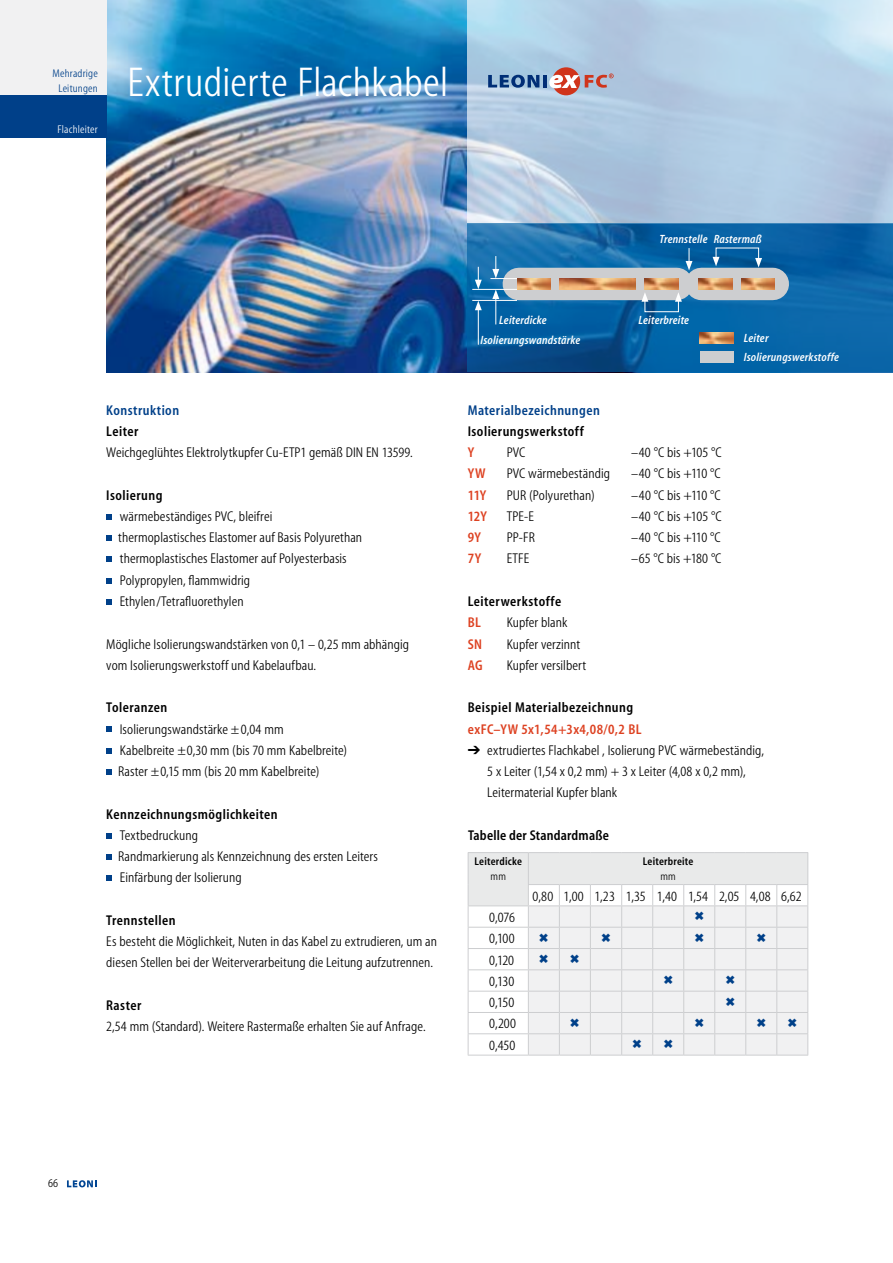
<style>
.page{position:relative;width:893px;height:1263px;background:#fff}
.page>*{position:absolute;margin:0;border:0;box-sizing:border-box;transform-origin:0 0}
.t1{font:42px "Myriad Condensed";letter-spacing:.01em;color:#fff}
.t2{font:14.25px/21.3px "Myriad Condensed";letter-spacing:.005em;color:#000}
.t3{font:semi-condensed 14.25px "Myriad";letter-spacing:.03em;color:#000}
.t4{font:semi-condensed 14.25px "Myriad";letter-spacing:.025em;color:#dd4121}
.t5{font:semi-condensed 14.25px "Myriad";letter-spacing:.03em;color:#004089}
.t6{font:semi-condensed 14.25px "Myriad";letter-spacing:.01em;color:#000}
.t7{font:italic semi-condensed 12px/19.5px "Myriad";letter-spacing:.015em;color:#fff}
.t8{font:12px "Myriad Condensed";color:#000}
.t9{font:semi-condensed 11.25px "Myriad";letter-spacing:.02em;color:#000}
.t10{font:11.25px/15px "Myriad Condensed";letter-spacing:.02em;color:#004089;text-align:center}
.t11{font:11.25px "Myriad Condensed";letter-spacing:.015em;color:#fff}
.t12{font:11.25px "Myriad Condensed";color:#000}
</style>
<div class="page">
<svg style="left:67px;top:1180px;width:29px;height:7px"></svg>
<img style="left:106px;top:0;width:362px;height:372px">
<svg style="left:468px;top:0;width:425px;height:223px;background:#b4cde4"></svg>
<hr style="left:468px;top:852px;width:60px;height:1px;background:#cdced0">
<hr style="left:528px;top:852px;width:31px;height:1px;background:#cdced0">
<hr style="left:559px;top:852px;width:31px;height:1px;background:#cdced0">
<hr style="left:590px;top:852px;width:32px;height:1px;background:#cdced0">
<hr style="left:622px;top:852px;width:31px;height:1px;background:#cdced0">
<hr style="left:653px;top:852px;width:31px;height:1px;background:#cdced0">
<hr style="left:684px;top:852px;width:31px;height:1px;background:#cdced0">
<hr style="left:715px;top:852px;width:31px;height:1px;background:#cdced0">
<hr style="left:746px;top:852px;width:31px;height:1px;background:#cdced0">
<hr style="left:777px;top:852px;width:31px;height:1px;background:#cdced0">
<hr style="left:468px;top:1055px;width:60px;height:1px;background:#cdced0">
<hr style="left:528px;top:1055px;width:31px;height:1px;background:#cdced0">
<hr style="left:559px;top:1055px;width:31px;height:1px;background:#cdced0">
<hr style="left:590px;top:1055px;width:32px;height:1px;background:#cdced0">
<hr style="left:622px;top:1055px;width:31px;height:1px;background:#cdced0">
<hr style="left:653px;top:1055px;width:31px;height:1px;background:#cdced0">
<hr style="left:684px;top:1055px;width:31px;height:1px;background:#cdced0">
<hr style="left:715px;top:1055px;width:31px;height:1px;background:#cdced0">
<hr style="left:746px;top:1055px;width:31px;height:1px;background:#cdced0">
<hr style="left:777px;top:1055px;width:31px;height:1px;background:#cdced0">
<svg style="left:106px;top:514px;width:5px;height:5px"></svg>
<svg style="left:106px;top:535px;width:5px;height:6px"></svg>
<svg style="left:106px;top:557px;width:5px;height:5px"></svg>
<svg style="left:106px;top:578px;width:5px;height:5px"></svg>
<svg style="left:106px;top:599px;width:5px;height:5px"></svg>
<svg style="left:106px;top:727px;width:5px;height:5px"></svg>
<svg style="left:106px;top:748px;width:5px;height:5px"></svg>
<svg style="left:106px;top:769px;width:5px;height:5px"></svg>
<svg style="left:106px;top:833px;width:5px;height:5px"></svg>
<svg style="left:106px;top:854px;width:5px;height:6px"></svg>
<svg style="left:106px;top:876px;width:5px;height:5px"></svg>
<div style="left:0;top:0;width:106px;height:96px;background:#f1f1f2"></div>
<div style="left:0;top:96px;width:106px;height:42px;background:#004089"></div>
<svg style="left:585px;top:73px;width:29px;height:15px"></svg>
<div style="left:552px;top:67px;width:28px;height:28px;background:#d0341b;border-radius:50%"></div>
<svg style="left:488px;top:75px;width:91px;height:13px"></svg>
<svg style="left:468px;top:223px;width:425px;height:149px;background:#0f65a4"></svg>
<div style="left:700px;top:351px;width:33px;height:12px;background:#cdced0"></div>
<img style="left:700px;top:332px;width:33px;height:12px">
<svg style="left:686px;top:248px;width:6px;height:22px"></svg>
<div style="left:701px;top:268px;width:72px;height:32px;background:#cdced0"></div>
<div style="left:519px;top:268px;width:158px;height:32px;background:#cdced0"></div>
<img style="left:699px;top:278px;width:33px;height:12px">
<img style="left:741px;top:278px;width:34px;height:12px">
<img style="left:517px;top:278px;width:34px;height:12px">
<img style="left:560px;top:278px;width:76px;height:12px">
<img style="left:645px;top:278px;width:33px;height:12px">
<svg style="left:713px;top:247px;width:49px;height:20px"></svg>
<div style="left:645px;top:299px;width:34px;height:13px;border:1px solid #fff"></div>
<svg style="left:675px;top:292px;width:7px;height:10px"></svg>
<svg style="left:641px;top:293px;width:7px;height:9px"></svg>
<svg style="left:490px;top:256px;width:27px;height:23px"></svg>
<hr style="left:472px;top:289px;width:45px;height:1px;background:#fff">
<hr style="left:472px;top:300px;width:45px;height:1px;background:#fff">
<svg style="left:475px;top:267px;width:7px;height:22px"></svg>
<svg style="left:492px;top:289px;width:7px;height:35px"></svg>
<hr style="left:478px;top:308px;width:1px;height:37px;background:#fff">
<svg style="left:475px;top:301px;width:7px;height:9px"></svg>
<svg style="left:468px;top:853px;width:340px;height:202px"></svg>
<p class="t10" style="left:53px;top:66px;width:47px">Mehradrige<br>Leitungen</p>
<p class="t11" style="left:58px;top:123px;width:42px">Flachleiter</p>
<h1 class="t1" style="left:128px;top:61px;width:322px">Extrudierte Flachkabel</h1>
<p class="t5" style="left:106px;top:403px;width:74px">Konstruktion</p>
<p class="t3" style="left:106px;top:424px;width:34px">Leiter</p>
<p class="t2" style="left:106px;top:442px;width:308px">Weichgeglühtes Elektrolytkupfer Cu-ETP1 gemäß DIN EN 13599.</p>
<p class="t3" style="left:106px;top:488px;width:58px">Isolierung</p>
<p class="t2" style="left:118px;top:506px;width:245px">wärmebeständiges PVC, bleifrei thermoplastisches Elastomer auf Basis Polyurethan thermoplastisches Elastomer auf Polyesterbasis Polypropylen, flammwidrig Ethylen/Tetrafluorethylen</p>
<p class="t2" style="left:106px;top:634px;width:304px">Mögliche Isolierungswandstärken von 0,1 – 0,25 mm abhängig vom Isolierungswerkstoff und Kabelaufbau.</p>
<p class="t3" style="left:106px;top:700px;width:63px">Toleranzen</p>
<p class="t2" style="left:118px;top:719px;width:230px">Isolierungswandstärke ±0,04 mm<br>Kabelbreite ±0,30 mm (bis 70 mm Kabelbreite)<br>Raster ±0,15 mm (bis 20 mm Kabelbreite)</p>
<p class="t3" style="left:106px;top:807px;width:173px">Kennzeichnungsmöglichkeiten</p>
<p class="t2" style="left:118px;top:825px;width:261px">Textbedruckung<br>Randmarkierung als Kennzeichnung des ersten Leiters<br>Einfärbung der Isolierung</p>
<p class="t3" style="left:106px;top:913px;width:71px">Trennstellen</p>
<p class="t2" style="left:106px;top:931px;width:332px">Es besteht die Möglichkeit, Nuten in das Kabel zu extrudieren, um an diesen Stellen bei der Weiterverarbeitung die Leitung aufzutrennen.</p>
<p class="t3" style="left:106px;top:998px;width:37px">Raster</p>
<p class="t2" style="left:106px;top:1016px;width:321px">2,54 mm (Standard). Weitere Rastermaße erhalten Sie auf Anfrage.</p>
<p class="t7" style="left:659px;top:229px;width:104px">Trennstelle Rastermaß</p>
<p class="t7" style="left:499px;top:311px;width:49px">Leiterdicke</p>
<p class="t7" style="left:639px;top:311px;width:52px">Leiterbreite</p>
<p class="t7" style="left:481px;top:331px;width:101px">Isolierungswandstärke</p>
<p class="t7" style="left:744px;top:328px;width:97px">Leiter<br>Isolierungswerkstoffe</p>
<p class="t5" style="left:468px;top:403px;width:134px">Materialbezeichnungen</p>
<p class="t3" style="left:468px;top:424px;width:117px">Isolierungswerkstoff</p>
<p class="t4" style="left:468px;top:445px;width:8px">Y</p>
<p class="t2" style="left:507px;top:442px;width:20px">PVC</p>
<p class="t2" style="left:631px;top:442px;width:92px">–40 °C bis +105 °C</p>
<p class="t4" style="left:468px;top:466px;width:19px">YW</p>
<p class="t2" style="left:507px;top:464px;width:105px">PVC wärmebeständig</p>
<p class="t2" style="left:631px;top:464px;width:91px">–40 °C bis +110 °C</p>
<p class="t4" style="left:468px;top:488px;width:20px">11Y</p>
<p class="t2" style="left:507px;top:485px;width:89px">PUR (Polyurethan)</p>
<p class="t2" style="left:631px;top:485px;width:91px">–40 °C bis +110 °C</p>
<p class="t4" style="left:468px;top:509px;width:21px">12Y</p>
<p class="t2" style="left:507px;top:506px;width:29px">TPE-E</p>
<p class="t2" style="left:631px;top:506px;width:92px">–40 °C bis +105 °C</p>
<p class="t4" style="left:468px;top:530px;width:15px">9Y</p>
<p class="t2" style="left:507px;top:527px;width:30px">PP-FR</p>
<p class="t2" style="left:631px;top:527px;width:91px">–40 °C bis +110 °C</p>
<p class="t4" style="left:468px;top:552px;width:15px">7Y</p>
<p class="t2" style="left:507px;top:549px;width:24px">ETFE</p>
<p class="t2" style="left:631px;top:549px;width:92px">–65 °C bis +180 °C</p>
<p class="t3" style="left:468px;top:594px;width:95px">Leiterwerkstoffe</p>
<p class="t4" style="left:468px;top:615px;width:15px">BL</p>
<p class="t2" style="left:507px;top:612px;width:62px">Kupfer blank</p>
<p class="t4" style="left:468px;top:637px;width:16px">SN</p>
<p class="t2" style="left:507px;top:634px;width:75px">Kupfer verzinnt</p>
<p class="t4" style="left:468px;top:658px;width:16px">AG</p>
<p class="t2" style="left:507px;top:655px;width:81px">Kupfer versilbert</p>
<p class="t3" style="left:468px;top:700px;width:167px">Beispiel Materialbezeichnung</p>
<p class="t4" style="left:468px;top:722px;width:175px">exFC–YW 5x1,54+3x4,08/0,2 BL</p>
<p class="t2" style="left:487px;top:740px;width:278px;text-indent:-20px">➔ extrudiertes Flachkabel , Isolierung PVC wärmebeständig,<br>5 x Leiter (1,54 x 0,2 mm) + 3 x Leiter (4,08 x 0,2 mm),<br>Leitermaterial Kupfer blank</p>
<p class="t6" style="left:468px;top:828px;width:142px">Tabelle der Standardmaße</p>
<p class="t9" style="left:474px;top:856px;width:49px">Leiterdicke</p>
<p class="t12" style="left:491px;top:871px;width:17px">mm</p>
<p class="t9" style="left:643px;top:856px;width:52px">Leiterbreite</p>
<p class="t12" style="left:660px;top:871px;width:17px">mm</p>
<p class="t2" style="left:533px;top:886px;width:270px">0,80 1,00 1,23 1,35 1,40 1,54 2,05 4,08 6,62</p>
<p class="t2" style="left:489px;top:907px;width:28px">0,076<br>0,100<br>0,120<br>0,130<br>0,150<br>0,200<br>0,450</p>
<p class="t8" style="left:48px;top:1177px;width:12px">66</p>
</div>
